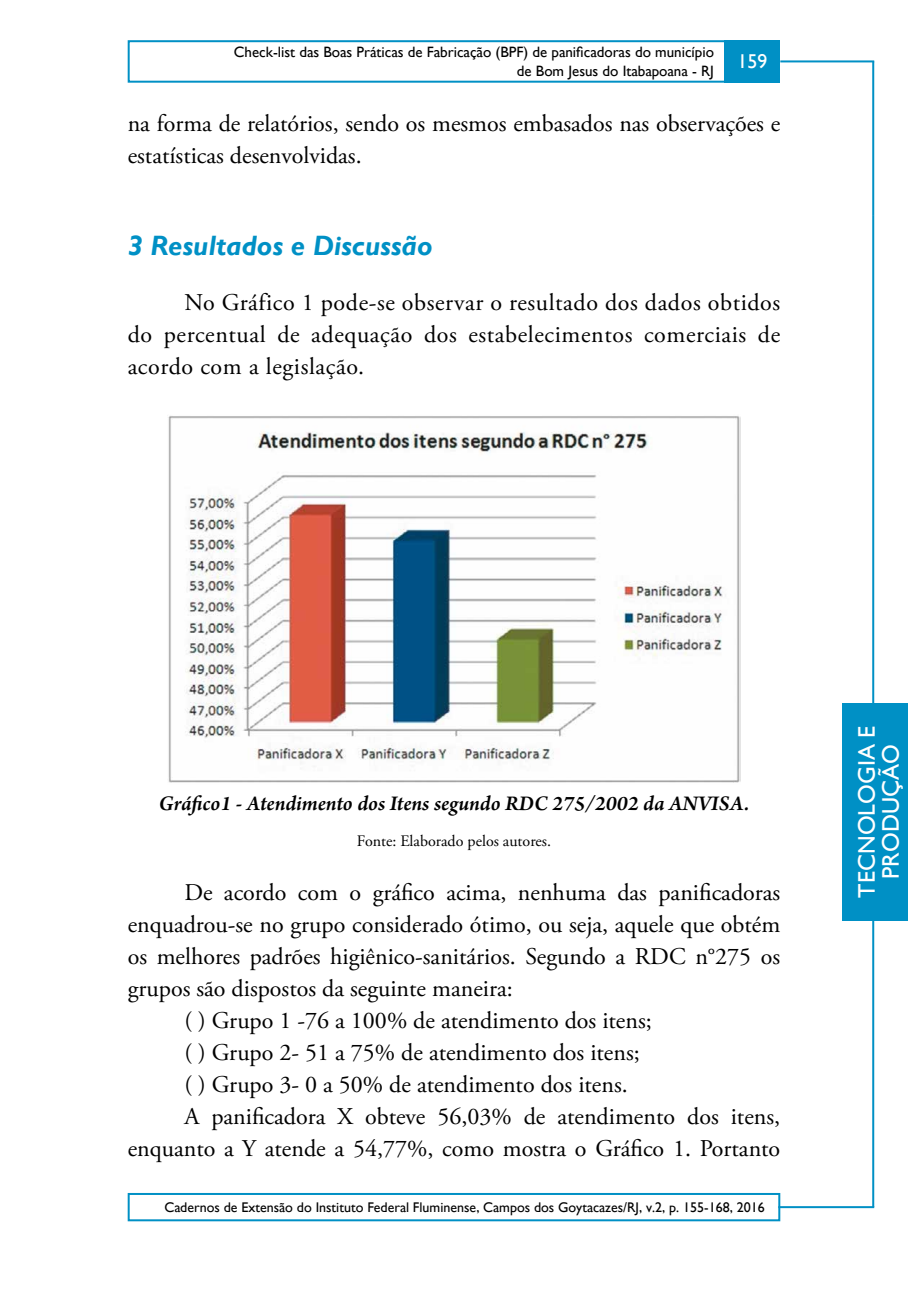
<style>
.page{position:relative;width:908px;height:1304px;background:#fff}
.page>*{position:absolute;margin:0;border:0;box-sizing:border-box;transform-origin:0 0}
.t1{font:italic 700 28px "Gill Sans";color:#0090c5}
.t2{font:24px/32px "Adobe Garamond Pro";color:#000}
.t3{font:24px/24px "Gill Sans";color:#fff;text-align:center}
.t4{font:italic 600 22px "Arno Pro";color:#000}
.t5{font:16px "Adobe Garamond Pro";color:#000}
.t6{font:15px/19px "Gill Sans";color:#000}
.t7{font:14px "Gill Sans";color:#000}
</style>
<div class="page">
<div style="left:128px;top:40px;width:598px;height:43px;border:2px solid #0090c5"></div>
<div style="left:128px;top:1193px;width:652px;height:28px;border:2px solid #0090c5"></div>
<div style="left:724px;top:40px;width:56px;height:43px;background:#0090c5"></div>
<hr style="left:871px;top:215px;width:2px;height:992px;background:#0090c5">
<hr style="left:778px;top:1206px;width:95px;height:2px;background:#0090c5">
<hr style="left:780px;top:60px;width:93px;height:2px;background:#0090c5">
<hr style="left:871px;top:61px;width:2px;height:154px;background:#0090c5">
<div style="left:841px;top:703px;width:66px;height:217px;background:#0090c5"></div>
<img style="left:168px;top:416px;width:572px;height:367px">
<p class="t6" style="left:516px;top:43px;width:252px;text-indent:-283px">Check-list das Boas Práticas de Fabricação (BPF) de panificadoras do município<br>de Bom Jesus do Itabapoana - RJ <sup>159</sup></p>
<p class="t2" style="left:128px;top:108px;width:653px">na forma de relatórios, sendo os mesmos embasados nas observações e estatísticas desenvolvidas.</p>
<p class="t1" style="left:128px;top:230px;width:306px">3 Resultados e Discussão</p>
<p class="t2" style="left:128px;top:287px;width:653px;text-align:justify;text-indent:57px">No Gráfico 1 pode-se observar o resultado dos dados obtidos do percentual de adequação dos estabelecimentos comerciais de acordo com a legislação.</p>
<p class="t4" style="left:159px;top:791px;width:591px">Gráfico1 - Atendimento dos Itens segundo RDC 275/2002 da ANVISA.</p>
<p class="t5" style="left:357px;top:831px;width:195px">Fonte: Elaborado pelos autores.</p>
<p class="t2" style="left:184px;top:877px;width:597px">De acordo com o gráfico acima, nenhuma das panificadoras</p>
<p class="t2" style="left:128px;top:909px;width:654px">enquadrou-se no grupo considerado ótimo, ou seja, aquele que obtém</p>
<p class="t2" style="left:128px;top:941px;width:653px">os melhores padrões higiênico-sanitários. Segundo a RDC n°275 os</p>
<p class="t2" style="left:128px;top:973px;width:386px">grupos são dispostos da seguinte maneira:</p>
<p class="t2" style="left:184px;top:1005px;width:468px">( ) Grupo 1 -76 a 100% de atendimento dos itens;</p>
<p class="t2" style="left:184px;top:1037px;width:456px">( ) Grupo 2- 51 a 75% de atendimento dos itens;</p>
<p class="t2" style="left:184px;top:1069px;width:444px">( ) Grupo 3- 0 a 50% de atendimento dos itens.</p>
<p class="t2" style="left:184px;top:1101px;width:597px">A panificadora X obteve 56,03% de atendimento dos itens,</p>
<p class="t2" style="left:128px;top:1133px;width:653px">enquanto a Y atende a 54,77%, como mostra o Gráfico 1. Portanto</p>
<p class="t7" style="left:164px;top:1199px;width:601px">Cadernos de Extensão do Instituto Federal Fluminense, Campos dos Goytacazes/RJ, v.2, p. 155-168, 2016</p>
<p class="t3" style="left:854px;top:898px;width:173px;rotate:-90deg">Tecnologia e<br>Produção</p>
</div>
